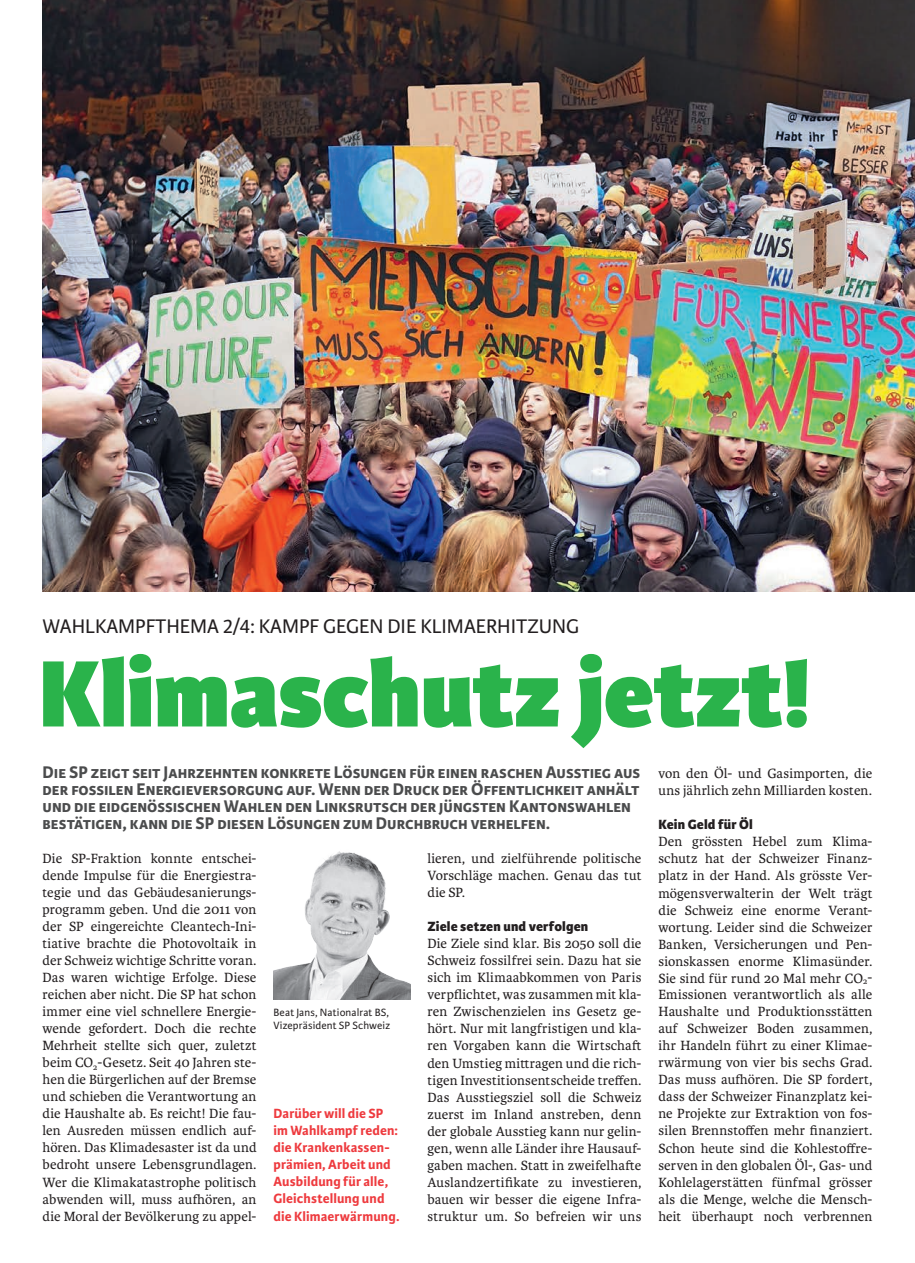
<style>
.page{position:relative;width:915px;height:1263px;background:#fff}
.page>*{position:absolute;margin:0;border:0;box-sizing:border-box;transform-origin:0 0}
.t1{font:800 100.5px "Karmina Sans";letter-spacing:-.005em;color:#2ab34b}
.t2{font:21px "Karmina Sans";color:#231f20}
.t3{font:700 18px/17px "Karmina Sans";color:#4b4c4d}
.t4{font:14.25px/17px "Karmina";letter-spacing:.01em;color:#231f20;text-align:justify}
.t5{font:700 14.25px/17px "Karmina Sans";letter-spacing:.01em;color:#ee3a3e}
.t6{font:800 14.25px "Karmina Sans";letter-spacing:.01em;color:#231f20}
.t7{font:11.25px/12.8px "Karmina Sans";letter-spacing:.01em;color:#231f20}
</style>
<div class="page">
<img style="left:43px;top:0;width:871px;height:591px">
<img style="left:273px;top:851px;width:137px;height:148px">
<h2 class="t2" style="left:43px;top:615px;width:538px">WAHLKAMPFTHEMA 2/4: KAMPF GEGEN DIE KLIMAERHITZUNG</h2>
<h1 class="t1" style="left:39px;top:634px;width:773px">Klimaschutz jetzt!</h1>
<p class="t3" style="left:43px;top:764px;width:599px">Die SP zeigt seit Jahrzehnten konkrete Lösungen für einen raschen Ausstieg aus der fossilen Energieversorgung auf. Wenn der Druck der Öffentlichkeit anhält und die eidgenössischen Wahlen den Linksrutsch der jüngsten Kantonswahlen bestätigen, kann die SP diesen Lösungen zum Durchbruch verhelfen.</p>
<p class="t4" style="left:43px;top:850px;width:215px">Die SP-Fraktion konnte entschei&shy;dende Impulse für die Energiestra&shy;tegie und das Gebäudesanierungs&shy;programm geben. Und die 2011 von der SP eingereichte Cleantech-Ini&shy;tiative brachte die Photovoltaik in der Schweiz wichtige Schritte voran.<br>Das waren wichtige Erfolge. Diese reichen aber nicht. Die SP hat schon immer eine viel schnellere Energie&shy;wende gefordert. Doch die rechte Mehrheit stellte sich quer, zuletzt beim CO<sub>2</sub>-Gesetz. Seit 40 Jahren ste&shy;hen die Bürgerlichen auf der Bremse und schieben die Verantwortung an die Haushalte ab. Es reicht! Die fau&shy;len Ausreden müssen endlich auf&shy;hören. Das Klimadesaster ist da und bedroht unsere Lebensgrundlagen.<br>Wer die Klimakatastrophe politisch abwenden will, muss aufhören, an die Moral der Bevölkerung zu appel-</p>
<p class="t4" style="left:427px;top:850px;width:215px">lieren, und zielführende politische Vorschläge machen. Genau das tut die SP.</p>
<p class="t6" style="left:427px;top:918px;width:162px">Ziele setzen und verfolgen</p>
<p class="t4" style="left:427px;top:935px;width:215px">Die Ziele sind klar. Bis 2050 soll die Schweiz fossilfrei sein. Dazu hat sie sich im Klimaabkommen von Paris verpflichtet, was zusammen mit kla&shy;ren Zwischenzielen ins Gesetz ge&shy;hört. Nur mit langfristigen und kla&shy;ren Vorgaben kann die Wirtschaft den Umstieg mittragen und die rich&shy;tigen Investitionsentscheide treffen.<br>Das Ausstiegsziel soll die Schweiz zuerst im Inland anstreben, denn der globale Ausstieg kann nur gelin&shy;gen, wenn alle Länder ihre Hausauf&shy;gaben machen. Statt in zweifelhafte Auslandzertifikate zu investieren, bauen wir besser die eigene Infra&shy;struktur um. So befreien wir uns</p>
<p class="t7" style="left:273px;top:1006px;width:118px">Beat Jans, Nationalrat BS,<br>Vizepräsident SP Schweiz</p>
<p class="t5" style="left:273px;top:1105px;width:127px">Darüber will die SP im Wahlkampf reden: die Krankenkassen&shy;prämien, Arbeit und<br>Ausbildung für alle,<br>Gleichstellung und die Klimaerwärmung.</p>
<p class="t4" style="left:658px;top:765px;width:215px">von den Öl- und Gasimporten, die uns jährlich zehn Milliarden kosten.</p>
<p class="t6" style="left:658px;top:816px;width:96px">Kein Geld für Öl</p>
<p class="t4" style="left:658px;top:833px;width:215px">Den grössten Hebel zum Klima&shy;schutz hat der Schweizer Finanz&shy;platz in der Hand. Als grösste Ver&shy;mögensverwalterin der Welt trägt die Schweiz eine enorme Verant&shy;wortung. Leider sind die Schweizer Banken, Versicherungen und Pen&shy;sionskassen enorme Klimasünder.<br>Sie sind für rund 20 Mal mehr CO<sub>2</sub>- Emissionen verantwortlich als alle Haushalte und Produktionsstätten auf Schweizer Boden zusammen, ihr Handeln führt zu einer Klimae&shy;rwärmung von vier bis sechs Grad.<br>Das muss aufhören. Die SP fordert, dass der Schweizer Finanzplatz kei&shy;ne Projekte zur Extraktion von fos&shy;silen Brennstoffen mehr finanziert.<br>Schon heute sind die Kohlestoffre&shy;serven in den globalen Öl-, Gas- und Kohlelagerstätten fünfmal grösser als die Menge, welche die Mensch&shy;heit überhaupt noch verbrennen</p>
</div>
